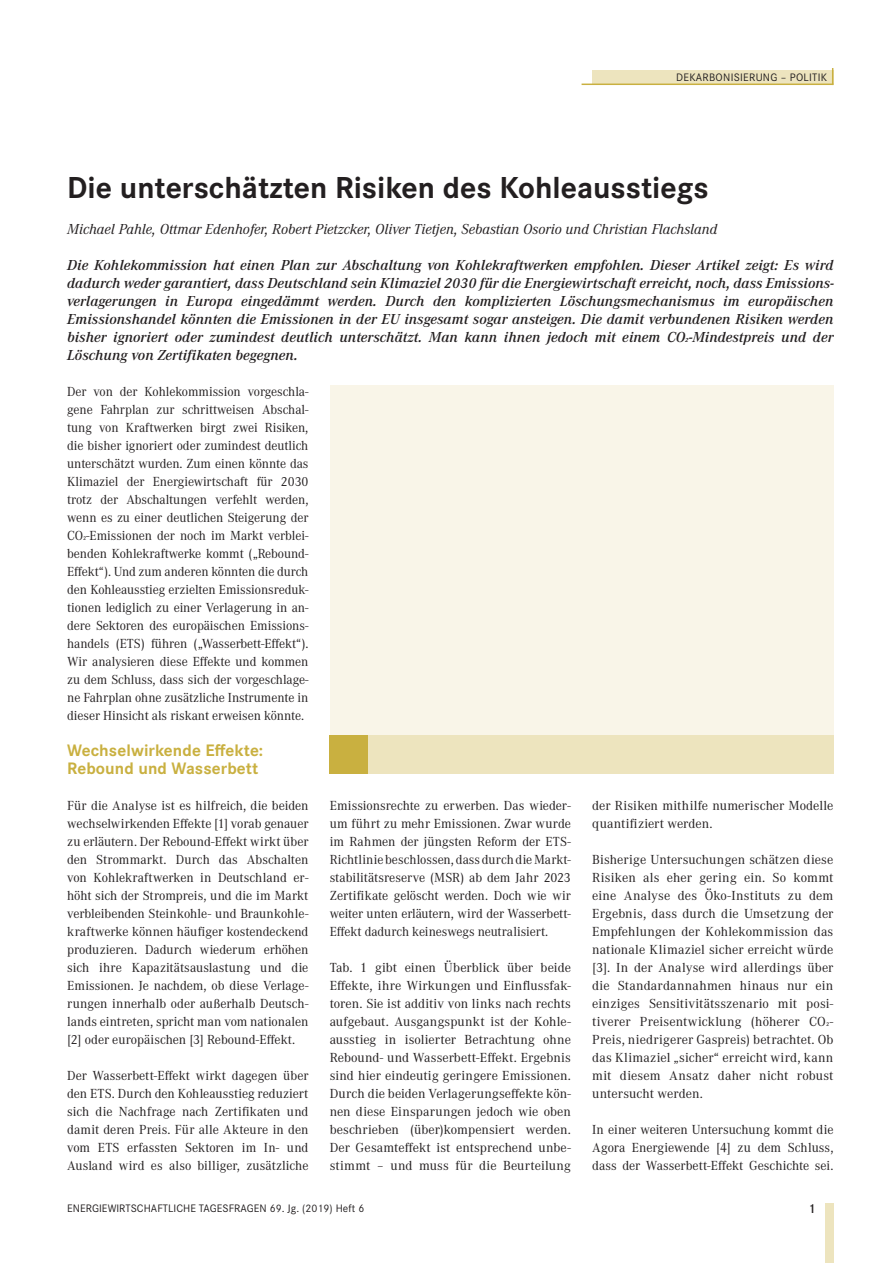
<style>
.page{position:relative;width:893px;height:1263px;background:#fff}
.page>*{position:absolute;margin:0;border:0;box-sizing:border-box;transform-origin:0 0}
.t1{font:700 31.5px "Corporate S";color:#231f20}
.t2{font:700 17.25px/18px "Corporate S";letter-spacing:.005em;color:#c9b040}
.t3{font:italic 600 15px/18px "Corporate A";letter-spacing:.005em;color:#231f20;text-align:justify}
.t4{font:italic 15px "Corporate A";color:#231f20}
.t5{font:13.65px/18px "Corporate A";color:#231f20;text-align:justify}
.t6{font:600 13.5px "Corporate S";color:#231f20}
.t7{font:11.25px "Corporate S";letter-spacing:.005em;color:#231f20}
.t8{font:11.25px "Corporate S";letter-spacing:.025em;color:#231f20}
</style>
<div class="page">
<div style="left:592px;top:71px;width:241px;height:13px;background:#ede4be"></div>
<hr style="left:582px;top:84px;width:251px;height:1px;background:#c9b040">
<svg style="left:832px;top:68px;width:1px;height:16px"></svg>
<div style="left:825px;top:1203px;width:8px;height:60px;background:#ede4be"></div>
<div style="left:330px;top:385px;width:503px;height:367px;background:#f9f5e8"></div>
<div style="left:330px;top:736px;width:503px;height:38px;background:#ede4be"></div>
<div style="left:330px;top:736px;width:38px;height:38px;background:#c9b040"></div>
<p class="t8" style="left:676px;top:71px;width:152px">DEKARBONISIERUNG – POLITIK</p>
<h1 class="t1" style="left:67px;top:169px;width:643px">Die unterschätzten Risiken des Kohleausstiegs</h1>
<p class="t4" style="left:67px;top:221px;width:652px">Michael Pahle, Ottmar Edenhofer, Robert Pietzcker, Oliver Tietjen, Sebastian Osorio und Christian Flachsland</p>
<p class="t3" style="left:67px;top:256px;width:768px">Die Kohlekommission hat einen Plan zur Abschaltung von Kohlekraftwerken empfohlen. Dieser Artikel zeigt: Es wird dadurch weder garantiert, dass Deutschland sein Klimaziel 2 030 für die Energiewirtschaft erreicht, noch, dass Emissions&shy;verlagerungen in Europa eingedämmt werden. Durch den komplizierten Löschungsmechanismus im europäischen Emissionshandel könnten die Emissionen in der EU insgesamt sogar ansteigen. Die damit verbundenen Risiken werden bisher ignoriert oder zumindest deutlich unterschätzt. Man kann ihnen jedoch mit einem CO2-Mindestpreis und der Löschung von Zertifikaten begegnen.</p>
<p class="t5" style="left:67px;top:383px;width:243px">Der von der Kohlekommission vorgeschla&shy;gene Fahrplan zur schrittweisen Abschal&shy;tung von Kraftwerken birgt zwei Risiken, die bisher ignoriert oder zumindest deutlich unterschätzt wurden. Zum einen könnte das Klimaziel der Energiewirtschaft für 2030 trotz der Abschaltungen verfehlt werden, wenn es zu einer deutlichen Steigerung der CO2-Emissionen der noch im Markt verblei&shy;benden Kohlekraftwerke kommt („Rebound-Effekt“). Und zum anderen könnten die durch den Kohleausstieg erzielten Emissionsreduk&shy;tionen lediglich zu einer Verlagerung in an&shy;dere Sektoren des europäischen Emissions&shy;handels (ETS) führen („Wasserbett-Effekt“).<br>Wir analysieren diese Effekte und kommen zu dem Schluss, dass sich der vorgeschlage&shy;ne Fahrplan ohne zusätzliche Instrumente in dieser Hinsicht als riskant erweisen könnte.</p>
<p class="t2" style="left:67px;top:742px;width:198px">Wechselwirkende Effekte:<br>Rebound und Wasserbett</p>
<p class="t5" style="left:67px;top:797px;width:243px">Für die Analyse ist es hilfreich, die beiden wechselwirkenden Effekte [1] vorab genauer zu erläutern. Der Rebound-Effekt wirkt über den Strommarkt. Durch das Abschalten von Kohlekraftwerken in Deutschland er&shy;höht sich der Strompreis, und die im Markt verbleibenden Steinkohle- und Braunkohle&shy;kraftwerke können häufiger kostendeckend produzieren. Dadurch wiederum erhöhen sich ihre Kapazitätsauslastung und die Emissionen. Je nachdem, ob diese Verlage&shy;rungen innerhalb oder außerhalb Deutsch&shy;lands eintreten, spricht man vom nationalen [2] oder europäischen [3] Rebound-Effekt.</p>
<p class="t5" style="left:67px;top:1067px;width:243px">Der Wasserbett-Effekt wirkt dagegen über den ETS. Durch den Kohleausstieg reduziert sich die Nachfrage nach Zertifikaten und damit deren Preis. Für alle Akteure in den vom ETS erfassten Sektoren im In- und Ausland wird es also billiger, zusätzliche</p>
<p class="t5" style="left:330px;top:797px;width:243px">Emissionsrechte zu erwerben. Das wieder&shy;um führt zu mehr Emissionen. Zwar wurde im Rahmen der jüngsten Reform der ETS-Richtlinie beschlossen, dass durch die Markt&shy;stabilitätsreserve (MSR) ab dem Jahr 2023<br>Zertifikate gelöscht werden. Doch wie wir weiter unten erläutern, wird der Wasserbett-Effekt dadurch keineswegs neutralisiert.</p>
<p class="t5" style="left:330px;top:959px;width:243px">Tab. 1 gibt einen Überblick über beide Effekte, ihre Wirkungen und Einflussfak&shy;toren. Sie ist additiv von links nach rechts aufgebaut. Ausgangspunkt ist der Kohle&shy;ausstieg in isolierter Betrachtung ohne Rebound- und Wasserbett-Effekt. Ergebnis sind hier eindeutig geringere Emissionen.<br>Durch die beiden Verlagerungseffekte kön&shy;nen diese Einsparungen jedoch wie oben beschrieben (über)kompensiert werden.<br>Der Gesamteffekt ist entsprechend unbe&shy;stimmt – und muss für die Beurteilung</p>
<p class="t5" style="left:592px;top:797px;width:243px">der Risiken mithilfe numerischer Modelle quantifiziert werden.</p>
<p class="t5" style="left:592px;top:851px;width:243px">Bisherige Untersuchungen schätzen diese Risiken als eher gering ein. So kommt eine Analyse des Öko-Instituts zu dem Ergebnis, dass durch die Umsetzung der Empfehlungen der Kohlekommission das nationale Klimaziel sicher erreicht würde [3]. In der Analyse wird allerdings über die Standardannahmen hinaus nur ein einziges Sensitivitätsszenario mit posi&shy;tiverer Preisentwicklung (höherer CO2- Preis, niedrigerer Gaspreis) betrachtet. Ob das Klimaziel „sicher“ erreicht wird, kann mit diesem Ansatz daher nicht robust untersucht werden.</p>
<p class="t5" style="left:592px;top:1121px;width:243px">In einer weiteren Untersuchung kommt die Agora Energiewende [4] zu dem Schluss, dass der Wasserbett-Effekt Geschichte sei.</p>
<p class="t7" style="left:67px;top:1202px;width:299px">ENERGIEWIRTSCHAFTLICHE TAGESFRAGEN 69. Jg. (2019) Heft 6</p>
<p class="t6" style="left:808px;top:1201px;width:9px">1</p>
</div>
